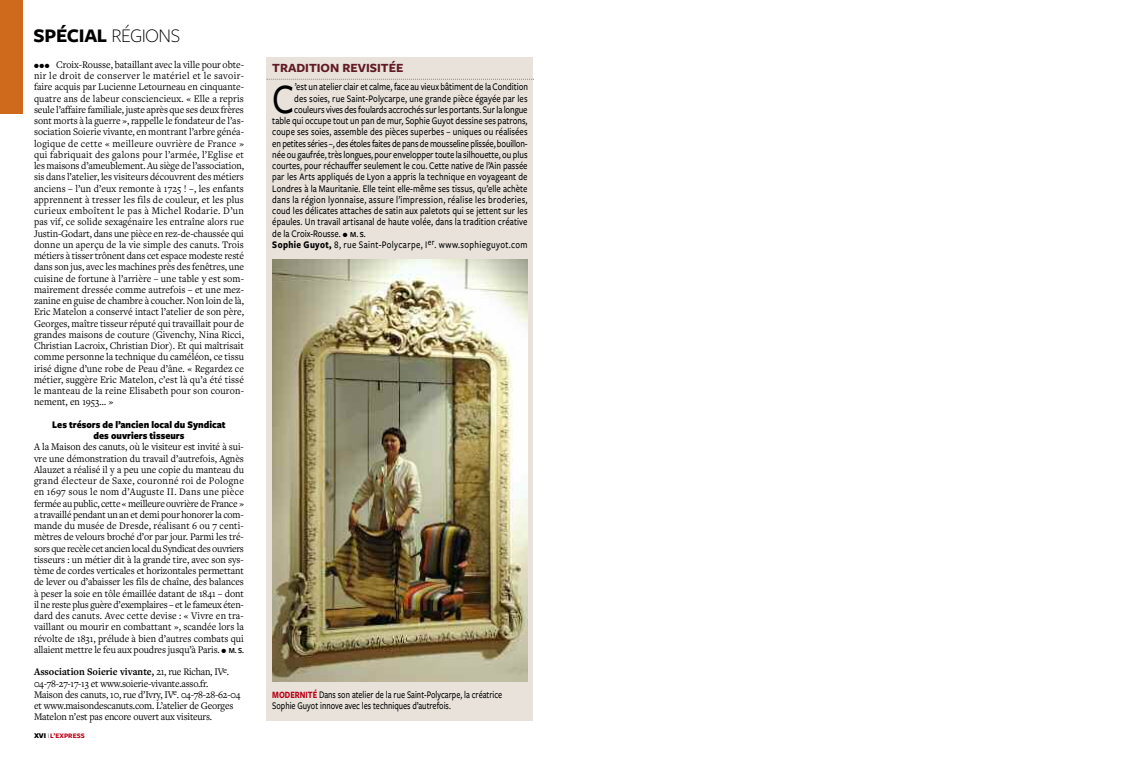
<style>
.page{position:relative;width:1146px;height:757px;background:#fff}
.page>*{position:absolute;margin:0;border:0;box-sizing:border-box;transform-origin:0 0}
.t1{font:500 43.2px "Freight Sans Pro";color:#000;scale:.85 1}
.t2{font:700 20px "Freight Sans Pro";letter-spacing:-.015em;color:#000}
.t3{font:700 13px "Freight Sans Pro";color:#611b25}
.t4{font:10.5px/11.3px "Freight Text Pro";letter-spacing:-.02em;color:#000;text-align:justify;scale:.95 1}
.t5{font:500 10.5px "Freight Sans Pro";color:#000;scale:.85 1}
.t6{font:500 10.5px/11.3px "Freight Sans Pro";color:#000;scale:.8 1}
.t7{font:500 10.5px "Freight Sans Pro";letter-spacing:-.02em;color:#000;scale:.85 1}
.t8{font:500 10.5px "Freight Sans Pro";letter-spacing:.03em;color:#000;scale:.85 1}
.t9{font:500 10.5px "Freight Sans Pro";letter-spacing:.04em;color:#000;scale:.85 1}
.t10{font:900 10.5px/11.2px "Freight Sans Pro";color:#000;text-align:center;scale:.9 1}
.t11{font:700 7.1px "Freight Sans Pro";color:#b90016}
.t12{font:6px "Zapf Dingbats";color:#000}
.s1{font-weight:300}
.s2{font-family:"Freight Sans Pro";font-weight:600;font-size:8px}
.s3{font-weight:700}
.s4{font-weight:900;font-size:7.5px;color:#000}
.s5{font-weight:300;font-size:7px;color:#000}
.s6{font-weight:600;font-size:8px}
.s7{font-weight:700;font-size:10px;color:#b90016}
</style>
<div class="page">
<div style="left:0;top:0;width:23px;height:113px;background:#cf691b"></div>
<div style="left:266px;top:57px;width:267px;height:663px;background:#e8e2db"></div>
<svg style="left:266px;top:79px;width:267px;height:1px"></svg>
<img style="left:272px;top:259px;width:255px;height:423px">
<h2 class="t2" style="left:34px;top:23px;width:148px">SPÉCIAL <span class="s1">RÉGIONS</span></h2>
<p class="t4" style="left:34px;top:58px;width:222px;text-indent:22px">Croix-Rousse, bataillant avec la ville pour obte&shy;nir le droit de conserver le matériel et le savoir&shy;faire acquis par Lucienne Letourneau en cinquante&shy;quatre ans de labeur consciencieux. « Elle a repris seule l’affaire familiale, juste après que ses deux frères sont morts à la guerre », rappelle le fondateur de l’as&shy;sociation Soierie vivante, en montrant l’arbre généa&shy;logique de cette « meilleure ouvrière de France » qui fabriquait des galons pour l’armée, l’Eglise et les maisons d’ameublement. Au siège de l’association, sis dans l’atelier, les visiteurs découvrent des métiers anciens – l’un d’eux remonte à 1725 ! –, les enfants apprennent à tresser les fils de couleur, et les plus curieux emboîtent le pas à Michel Rodarie. D’un pas vif, ce solide sexagénaire les entraîne alors rue Justin-Godart, dans une pièce en rez-de-chaussée qui donne un aperçu de la vie simple des canuts. Trois métiers à tisser trônent dans cet espace modeste resté dans son jus, avec les machines près des fenêtres, une cuisine de fortune à l’arrière – une table y est som&shy;mairement dressée comme autrefois – et une mez&shy;zanine en guise de chambre à coucher. Non loin de là, Eric Matelon a conservé intact l’atelier de son père, Georges, maître tisseur réputé qui travaillait pour de grandes maisons de couture (Givenchy, Nina Ricci, Christian Lacroix, Christian Dior). Et qui maîtrisait comme personne la technique du caméléon, ce tissu irisé digne d’une robe de Peau d’âne. « Regardez ce métier, suggère Eric Matelon, c’est là qu’a été tissé le manteau de la reine Elisabeth pour son couron&shy;nement, en 1953… »</p>
<p class="t10" style="left:52px;top:419px;width:194px">Les trésors de l’ancien local du Syndicat des ouvriers tisseurs</p>
<p class="t4" style="left:34px;top:441px;width:222px">A la Maison des canuts, où le visiteur est invité à sui&shy;vre une démonstration du travail d’autrefois, Agnès Alauzet a réalisé il y a peu une copie du manteau du grand électeur de Saxe, couronné roi de Pologne en 1697 sous le nom d’Auguste II. Dans une pièce fermée au public, cette « meilleure ouvrière de France » a travaillé pendant un an et demi pour honorer la com&shy;mande du musée de Dresde, réalisant 6 ou 7 centi&shy;mètres de velours broché d’or par jour. Parmi les tré&shy;sors que recèle cet ancien local du Syndicat des ouvriers tisseurs : un métier dit à la grande tire, avec son sys&shy;tème de cordes verticales et horizontales permettant de lever ou d’abaisser les fils de chaîne, des balances à peser la soie en tôle émaillée datant de 1841 – dont il ne reste plus guère d’exemplaires – et le fameux éten&shy;dard des canuts. Avec cette devise : « Vivre en tra&shy;vaillant ou mourir en combattant », scandée lors la révolte de 1831, prélude à bien d’autres combats qui allaient mettre le feu aux poudres jusqu’à Paris. ● <span class="s2">M. S.</span></p>
<p class="t4" style="left:34px;top:666px;width:219px;text-align:left"><span class="s3">Association Soierie vivante,</span> 21, rue Richan, IV<sup>e</sup>.<br>04-78-27-17-13 et www.soierie-vivante.asso.fr.<br>Maison des canuts, 10, rue d’Ivry, IV<sup>e</sup>. 04-78-28-62-04 et www.maisondescanuts.com. L’atelier de Georges Matelon n’est pas encore ouvert aux visiteurs.</p>
<p class="t12" style="left:34px;top:62px;width:17px">●●●</p>
<p class="t11" style="left:34px;top:731px;width:52px"><span class="s4">XVI</span> <span class="s5">I</span> L’EXPRESS</p>
<p class="t3" style="left:272px;top:60px;width:133px">TRADITION REVISITÉE</p>
<h1 class="t1" style="left:272px;top:73px;width:27px">C</h1>
<p class="t5" style="left:295px;top:81px;width:276px">’est un atelier clair et calme, face au vieux bâtiment de la Condition</p>
<p class="t5" style="left:294px;top:92px;width:276px">des soies, rue Saint-Polycarpe, une grande pièce égayée par les</p>
<p class="t5" style="left:294px;top:103px;width:276px">couleurs vives des foulards accrochés sur les portants. Sur la longue</p>
<p class="t5" style="left:272px;top:114px;width:302px">table qui occupe tout un pan de mur, Sophie Guyot dessine ses patrons,</p>
<p class="t5" style="left:272px;top:126px;width:302px">coupe ses soies, assemble des pièces superbes – uniques ou réalisées</p>
<p class="t7" style="left:272px;top:137px;width:302px">en petites séries –, des étoles faites de pans de mousseline plissée, bouillon-</p>
<p class="t5" style="left:272px;top:148px;width:302px">née ou gaufrée, très longues, pour envelopper toute la silhouette, ou plus</p>
<p class="t5" style="left:272px;top:159px;width:302px">courtes, pour réchauffer seulement le cou. Cette native de l’Ain passée</p>
<p class="t5" style="left:272px;top:171px;width:302px">par les Arts appliqués de Lyon a appris la technique en voyageant de</p>
<p class="t5" style="left:272px;top:182px;width:302px">Londres à la Mauritanie. Elle teint elle-même ses tissus, qu’elle achète</p>
<p class="t8" style="left:272px;top:193px;width:302px">dans la région lyonnaise, assure l’impression, réalise les broderies,</p>
<p class="t5" style="left:272px;top:204px;width:302px">coud les délicates attaches de satin aux paletots qui se jettent sur les</p>
<p class="t5" style="left:272px;top:216px;width:302px">épaules. Un travail artisanal de haute volée, dans la tradition créative</p>
<p class="t5" style="left:272px;top:227px;width:111px">de la Croix-Rousse. ● <span class="s6">M. S.</span></p>
<p class="t9" style="left:272px;top:238px;width:302px"><span class="s3">Sophie Guyot,</span> 8, rue Saint-Polycarpe, I<sup>er</sup>. www.sophieguyot.com</p>
<p class="t6" style="left:272px;top:688px;width:289px"><span class="s7">MODERNITÉ</span> Dans son atelier de la rue Saint-Polycarpe, la créatrice<br>Sophie Guyot innove avec les techniques d’autrefois.</p>
</div>
